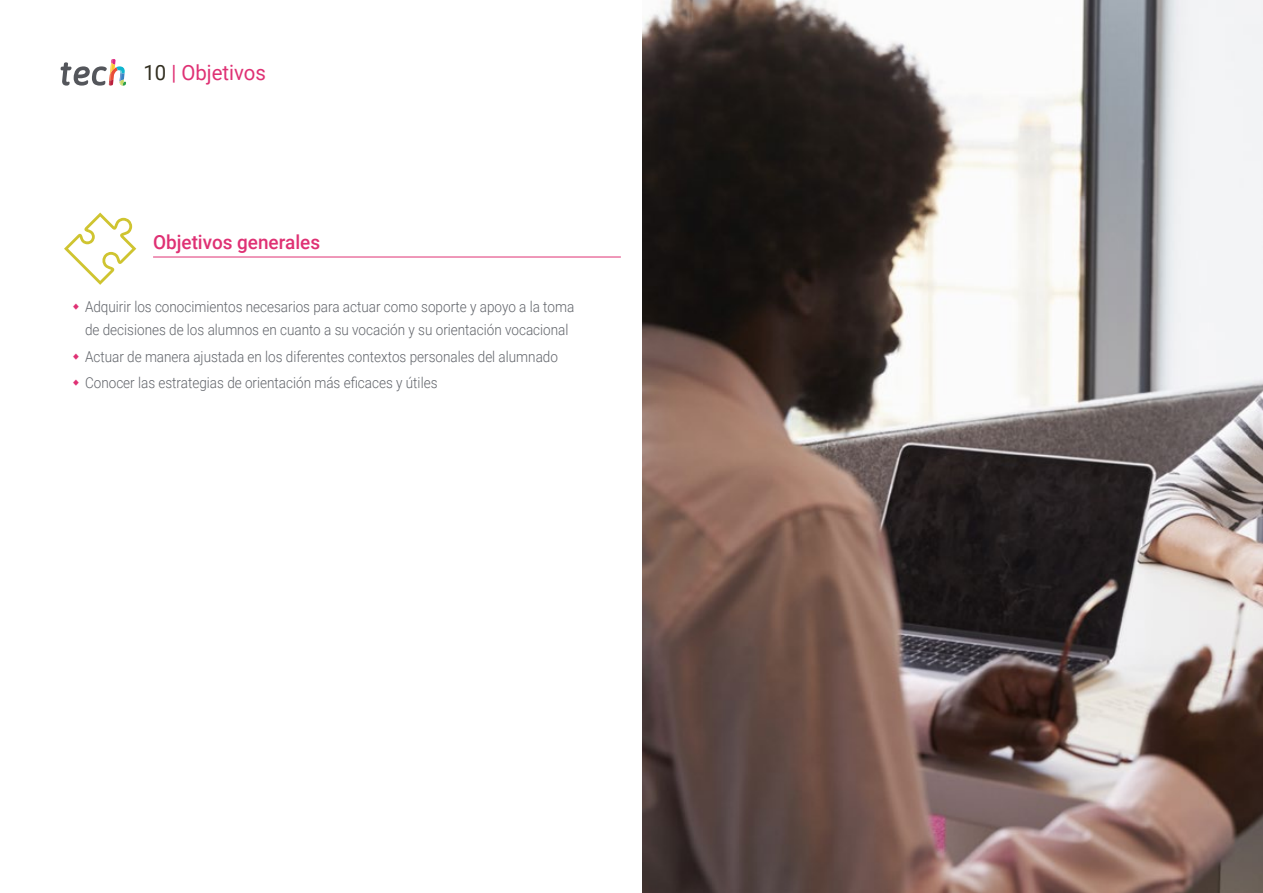
<style>
.page{position:relative;width:1263px;height:893px;background:#fff}
.page>*{position:absolute;margin:0;border:0;box-sizing:border-box;transform-origin:0 0}
.t1{font:21px "Roboto";color:#df3174}
.t2{font:500 19.5px "Roboto";color:#df3174}
.t3{font:300 15px/22.5px "Roboto";color:#61646a;scale:.9 1}
.s1{color:#312e20}
</style>
<div class="page">
<hr style="left:153px;top:257px;width:468px;height:1px;background:#df3174">
<svg style="left:64px;top:213px;width:72px;height:72px"></svg>
<img style="left:642px;top:0;width:621px;height:893px">
<svg style="left:61px;top:59px;width:65px;height:27px"></svg>
<h1 class="t1" style="left:144px;top:57px;width:124px"><span class="s1">10</span> | Objetivos</h1>
<h2 class="t2" style="left:153px;top:228px;width:169px">Objetivos generales</h2>
<p class="t3" style="left:85px;top:295px;width:545px">Adquirir los conocimientos necesarios para actuar como soporte y apoyo a la toma de decisiones de los alumnos en cuanto a su vocación y su orientación vocacional</p>
<p class="t3" style="left:85px;top:342px;width:527px;line-height:26.7px">Actuar de manera ajustada en los diferentes contextos personales del alumnado<br>Conocer las estrategias de orientación más eficaces y útiles</p>
</div>
